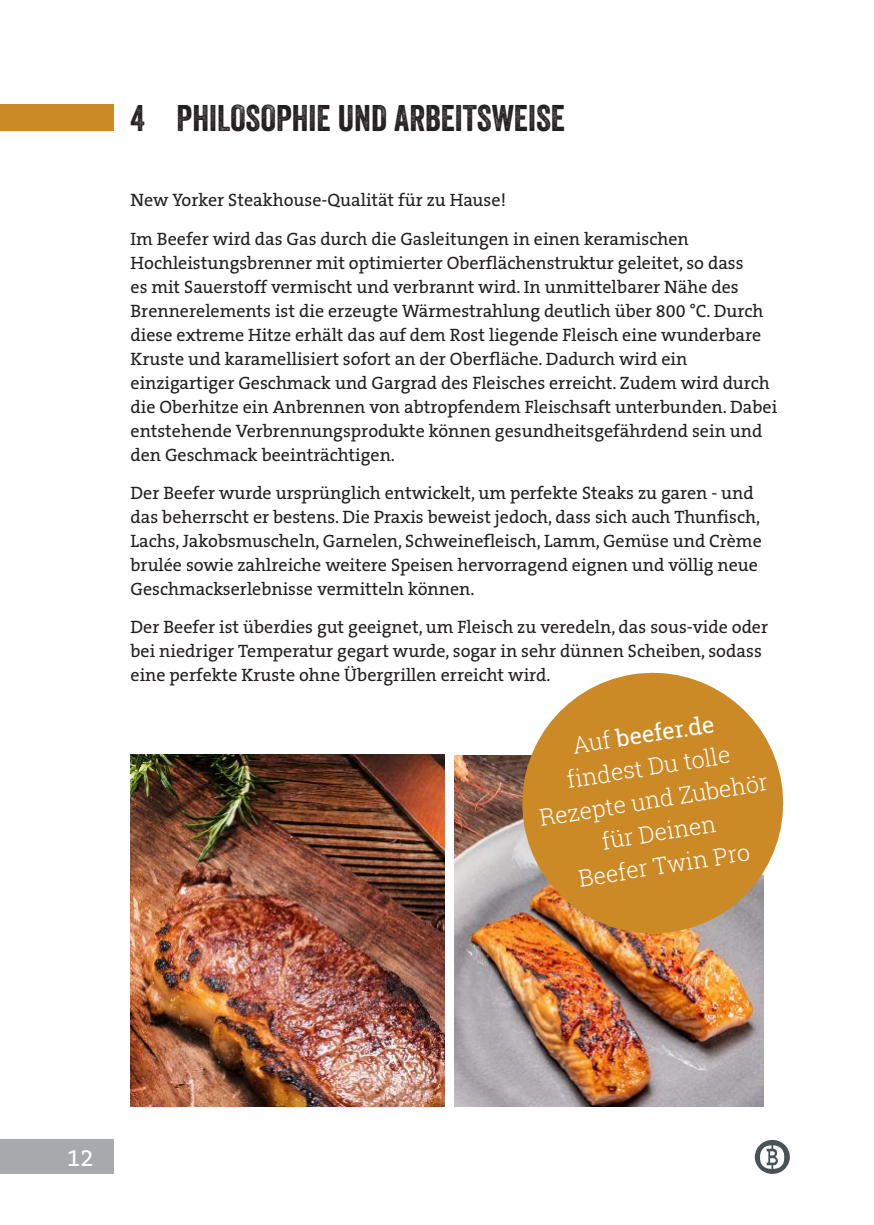
<style>
.page{position:relative;width:874px;height:1225px;background:#fff}
.page>*{position:absolute;margin:0;border:0;box-sizing:border-box;transform-origin:0 0}
.t1{font:36px "Veneer";color:#231f20}
.t2{font:24px "The Serif B W5 Plain";color:#fff}
.t3{font:300 23.2px/33px "Roboto Slab";color:#fff;text-align:center}
.t4{font:18px/24px "The Serif B W5 Plain";color:#231f20}
.s1{font-weight:400}
</style>
<div class="page">
<div style="left:0;top:105px;width:113px;height:26px;background:#cc8a27"></div>
<img style="left:454px;top:755px;width:309px;height:351px">
<svg style="left:512px;top:672px;width:272px;height:271px;background:#d09a4f"></svg>
<img style="left:130px;top:754px;width:314px;height:352px">
<div style="left:0;top:1140px;width:113px;height:34px;background:#a8a9ad"></div>
<svg style="left:754px;top:1139px;width:35px;height:35px"></svg>
<h1 class="t1" style="left:130px;top:96px;width:435px">4 PHILOSOPHIE UND ARBEITSWEISE</h1>
<p class="t4" style="left:130px;top:181px;width:559px;line-height:38.2px">New Yorker Steakhouse-Qualität für zu Hause!<br>Im Beefer wird das Gas durch die Gasleitungen in einen keramischen</p>
<p class="t4" style="left:130px;top:251px;width:648px">Hochleistungsbrenner mit optimierter Oberflächenstruktur geleitet, so dass<br>es mit Sauerstoff vermischt und verbrannt wird. In unmittelbarer Nähe des Brennerelements ist die erzeugte Wärmestrahlung deutlich über 800 °C. Durch diese extreme Hitze erhält das auf dem Rost liegende Fleisch eine wunderbare Kruste und karamellisiert sofort an der Oberfläche. Dadurch wird ein einzigartiger Geschmack und Gargrad des Fleisches erreicht. Zudem wird durch die Oberhitze ein Anbrennen von abtropfendem Fleischsaft unterbunden. Dabei entstehende Verbrennungsprodukte können gesundheitsgefährdend sein und den Geschmack beeinträchtigen.</p>
<p class="t4" style="left:130px;top:481px;width:632px">Der Beefer wurde ursprünglich entwickelt, um perfekte Steaks zu garen - und das beherrscht er bestens. Die Praxis beweist jedoch, dass sich auch Thunfisch, Lachs, Jakobsmuscheln, Garnelen, Schweinefleisch, Lamm, Gemüse und Crème brulée sowie zahlreiche weitere Speisen hervorragend eignen und völlig neue Geschmackserlebnisse vermitteln können.</p>
<p class="t4" style="left:130px;top:615px;width:638px">Der Beefer ist überdies gut geeignet, um Fleisch zu veredeln, das sous-vide oder bei niedriger Temperatur gegart wurde, sogar in sehr dünnen Scheiben, sodass eine perfekte Kruste ohne Übergrillen erreicht wird.</p>
<p class="t3" style="left:526px;top:735px;width:232px;rotate:-9deg">Auf <span class="s1">beefer.de<br></span>findest Du tolle<br>Rezepte und Zubehör für Deinen<br>Beefer Twin Pro</p>
<h2 class="t2" style="left:67px;top:1142px;width:28px">12</h2>
</div>
